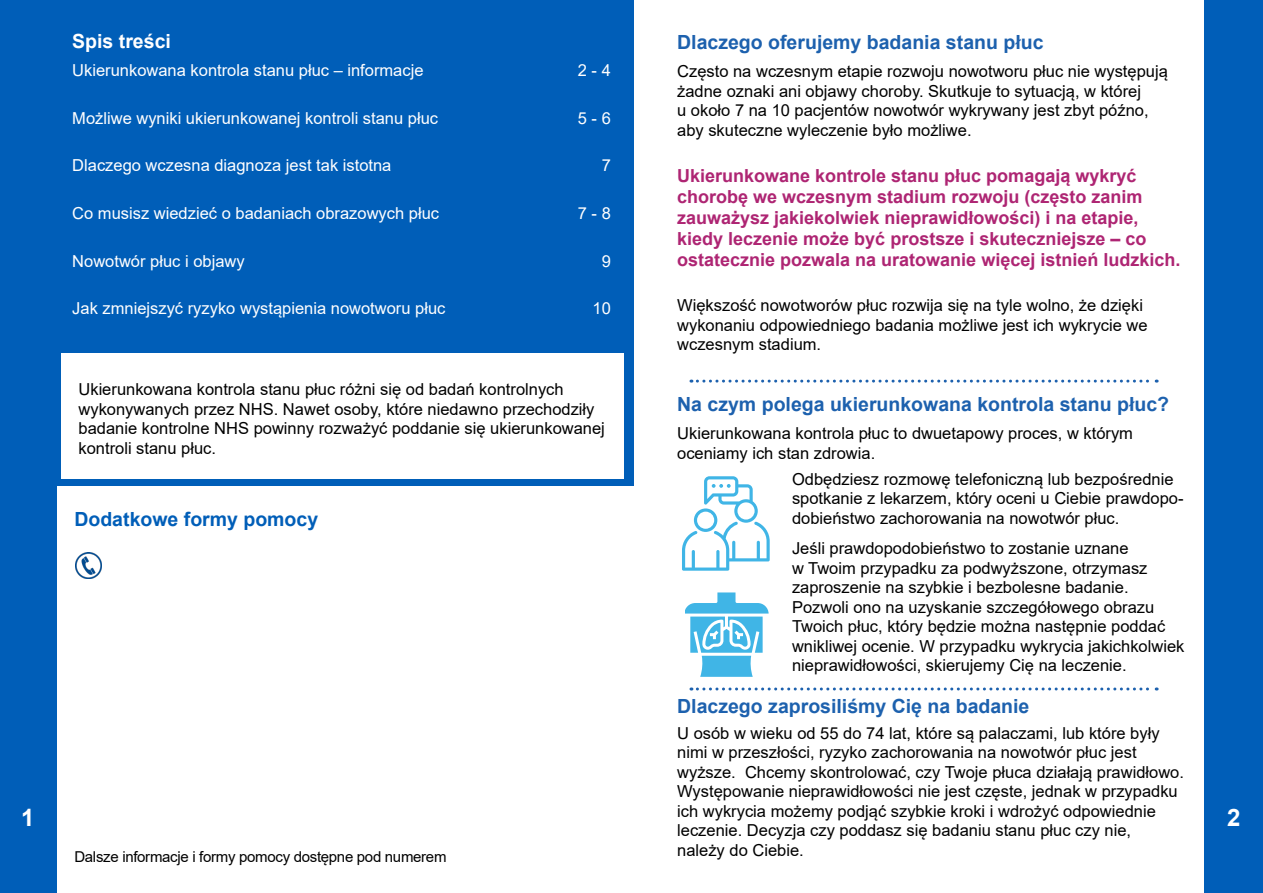
<style>
.page{position:relative;width:1263px;height:893px;background:#fff}
.page>*{position:absolute;margin:0;border:0;box-sizing:border-box;transform-origin:0 0}
.t1{font:700 24px "Arial";color:#fff}
.t2{font:700 19.5px "Arial";color:#1d61ae}
.t3{font:700 19.5px "Arial";color:#005eb8}
.t4{font:700 19.5px "Arial";color:#fff}
.t5{font:700 18px/21px "Arial";color:#ae2573}
.t6{font:16.5px/19.5px "Arial";color:#000}
.t7{font:16.5px "Arial";color:#fff}
.t8{font:15px "Arial";letter-spacing:-.02em;color:#000}
</style>
<div class="page">
<div style="left:0;top:0;width:57px;height:893px;background:#005eb8"></div>
<div style="left:0;top:0;width:634px;height:486px;background:#005eb8"></div>
<div style="left:1204px;top:0;width:59px;height:893px;background:#005eb8"></div>
<div style="left:61px;top:353px;width:563px;height:126px;background:#fff"></div>
<svg style="left:691px;top:380px;width:466px;height:3px"></svg>
<svg style="left:691px;top:687px;width:466px;height:3px"></svg>
<svg style="left:682px;top:476px;width:88px;height:95px"></svg>
<svg style="left:685px;top:593px;width:84px;height:84px"></svg>
<img style="left:76px;top:552px;width:26px;height:26px">
<p class="t4" style="left:72px;top:28px;width:100px">Spis treści</p>
<p class="t7" style="left:72px;top:59px;width:353px">Ukierunkowana kontrola stanu płuc – informacje</p>
<p class="t7" style="left:578px;top:59px;width:35px">2 - 4</p>
<p class="t7" style="left:72px;top:107px;width:367px">Możliwe wyniki ukierunkowanej kontroli stanu płuc</p>
<p class="t7" style="left:578px;top:107px;width:35px">5 - 6</p>
<p class="t7" style="left:72px;top:154px;width:321px">Dlaczego wczesna diagnoza jest tak istotna</p>
<p class="t7" style="left:602px;top:154px;width:11px">7</p>
<p class="t7" style="left:72px;top:202px;width:368px">Co musisz wiedzieć o badaniach obrazowych płuc</p>
<p class="t7" style="left:578px;top:202px;width:35px">7 - 8</p>
<p class="t7" style="left:72px;top:249px;width:174px">Nowotwór płuc i objawy</p>
<p class="t7" style="left:602px;top:249px;width:11px">9</p>
<p class="t7" style="left:72px;top:297px;width:375px">Jak zmniejszyć ryzyko wystąpienia nowotworu płuc</p>
<p class="t7" style="left:592px;top:297px;width:20px">10</p>
<p class="t2" style="left:677px;top:29px;width:368px">Dlaczego oferujemy badania stanu płuc</p>
<p class="t6" style="left:677px;top:62px;width:492px">Często na wczesnym etapie rozwoju nowotworu płuc nie występują żadne oznaki ani objawy choroby. Skutkuje to sytuacją, w której<br>u około 7 na 10 pacjentów nowotwór wykrywany jest zbyt późno, aby skuteczne wyleczenie było możliwe.</p>
<p class="t5" style="left:677px;top:166px;width:505px">Ukierunkowane kontrole stanu płuc pomagają wykryć chorobę we wczesnym stadium rozwoju (często zanim zauważysz jakiekolwiek nieprawidłowości) i na etapie, kiedy leczenie może być prostsze i skuteczniejsze – co ostatecznie pozwala na uratowanie więcej istnień ludzkich.</p>
<p class="t6" style="left:677px;top:296px;width:472px">Większość nowotworów płuc rozwija się na tyle wolno, że dzięki wykonaniu odpowiedniego badania możliwe jest ich wykrycie we wczesnym stadium.</p>
<p class="t6" style="left:78px;top:379px;width:528px">Ukierunkowana kontrola stanu płuc różni się od badań kontrolnych wykonywanych przez NHS. Nawet osoby, które niedawno przechodziły badanie kontrolne NHS powinny rozważyć poddanie się ukierunkowanej kontroli stanu płuc.</p>
<p class="t2" style="left:677px;top:391px;width:493px">Na czym polega ukierunkowana kontrola stanu płuc?</p>
<p class="t6" style="left:677px;top:424px;width:457px">Ukierunkowana kontrola płuc to dwuetapowy proces, w którym oceniamy ich stan zdrowia.</p>
<p class="t6" style="left:792px;top:469px;width:393px">Odbędziesz rozmowę telefoniczną lub bezpośrednie spotkanie z lekarzem, który oceni u Ciebie prawdopo&shy;dobieństwo zachorowania na nowotwór płuc.</p>
<p class="t6" style="left:792px;top:538px;width:394px">Jeśli prawdopodobieństwo to zostanie uznane<br>w Twoim przypadku za podwyższone, otrzymasz zaproszenie na szybkie i bezbolesne badanie.<br>Pozwoli ono na uzyskanie szczegółowego obrazu Twoich płuc, który będzie można następnie poddać wnikliwej ocenie. W przypadku wykrycia jakichkolwiek nieprawidłowości, skierujemy Cię na leczenie.</p>
<p class="t2" style="left:677px;top:692px;width:354px">Dlaczego zaprosiliśmy Cię na badanie</p>
<p class="t6" style="left:677px;top:723px;width:508px">U osób w wieku od 55 do 74 lat, które są palaczami, lub które były nimi w przeszłości, ryzyko zachorowania na nowotwór płuc jest wyższe. Chcemy skontrolować, czy Twoje płuca działają prawidłowo.<br>Występowanie nieprawidłowości nie jest częste, jednak w przypadku ich wykrycia możemy podjąć szybkie kroki i wdrożyć odpowiednie leczenie. Decyzja czy poddasz się badaniu stanu płuc czy nie,<br>należy do Ciebie.</p>
<p class="t3" style="left:74px;top:505px;width:245px">Dodatkowe formy pomocy</p>
<h1 class="t1" style="left:21px;top:801px;width:15px">1</h1>
<h1 class="t1" style="left:1227px;top:801px;width:15px">2</h1>
<p class="t8" style="left:74px;top:846px;width:374px">Dalsze informacje i formy pomocy dostępne pod numerem</p>
</div>
